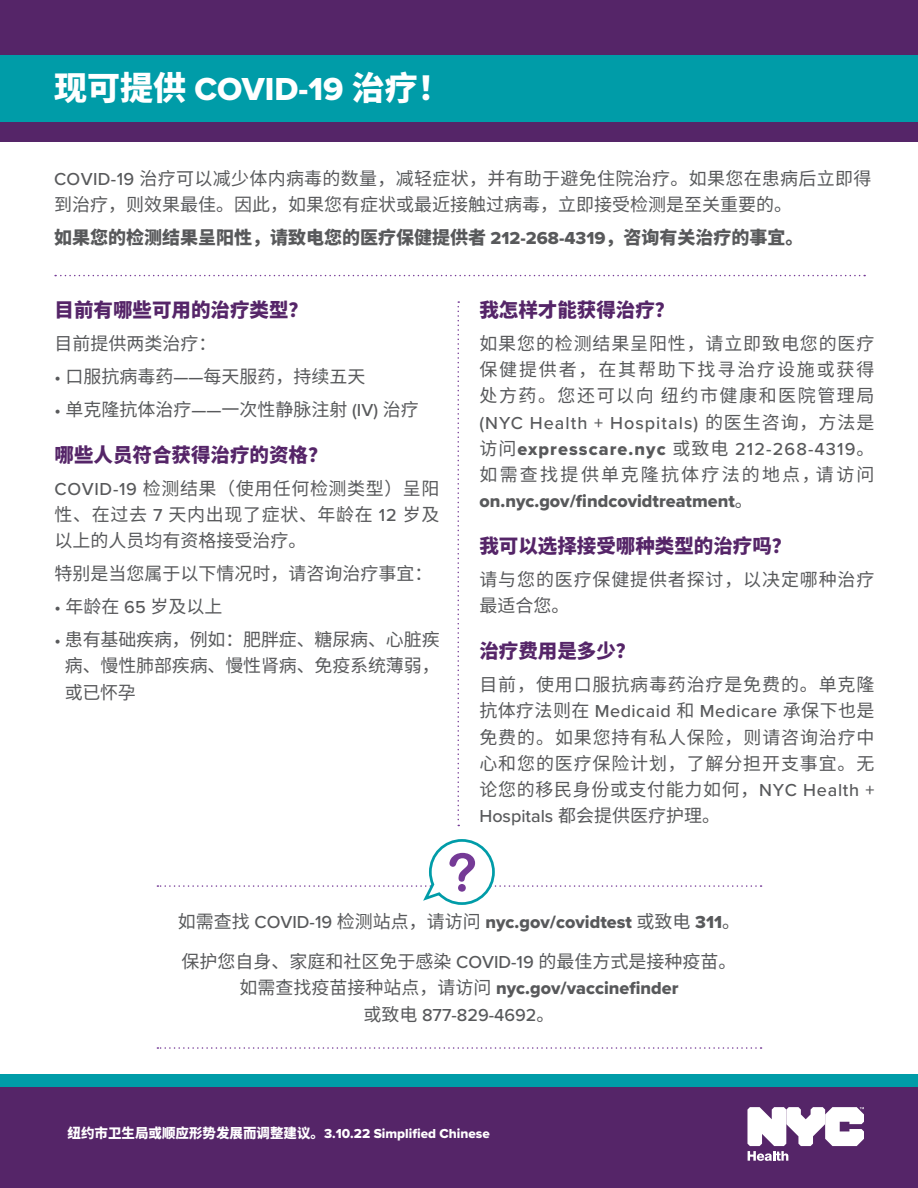
<style>
.page{position:relative;width:918px;height:1188px;background:#fff}
.page>*{position:absolute;margin:0;border:0;box-sizing:border-box;transform-origin:0 0}
.t1{font:52.5px "Arial Rounded MT Bold";color:#753a96}
.t2{font:33px "Proxima Nova Extrabld";color:#fff}
.t3{font:800 19.5px "Source Han Sans CN";color:#552568}
.t4{font:18px/26.2px "Source Han Sans CN";letter-spacing:.015em;color:#58595b;text-align:justify}
.t5{font:18px "Proxima Nova Extrabld";color:#58595b}
.t6{font:800 18px "Source Han Sans CN";color:#58595b}
.t7{font:18px/26.2px "Source Han Sans CN";letter-spacing:.045em;color:#58595b}
.t8{font:500 18px "Proxima Nova";color:#58595b}
.t9{font:18px "Proxima Nova Extrabld";letter-spacing:.06em;color:#58595b}
.t10{font:500 18px "Proxima Nova";letter-spacing:.06em;color:#58595b}
.t11{font:500 18px "Proxima Nova";letter-spacing:.025em;color:#58595b}
.t12{font:18px "Source Han Sans CN";letter-spacing:.125em;color:#58595b}
.t13{font:13.5px "Proxima Nova Extrabld";color:#fff}
.s1{font-family:"Source Han Sans CN";font-weight:800}
.s2{font-family:"Proxima Nova";font-weight:500}
.s3{font-family:"Proxima Nova Extrabld";font-weight:400}
.s4{font-family:"Source Han Sans CN";font-weight:400}
.s5{font-family:"Source Han Sans CN"}
</style>
<div class="page">
<div style="left:0;top:0;width:918px;height:142px;background:#552568"></div>
<div style="left:0;top:56px;width:918px;height:66px;background:#009ca8"></div>
<svg style="left:55px;top:275px;width:810px;height:1px"></svg>
<svg style="left:458px;top:301px;width:1px;height:525px"></svg>
<div style="left:0;top:1074px;width:918px;height:114px;background:#009ca8"></div>
<div style="left:0;top:1088px;width:918px;height:100px;background:#552568"></div>
<svg style="left:747px;top:1107px;width:117px;height:54px"></svg>
<svg style="left:157px;top:1047px;width:605px;height:2px"></svg>
<svg style="left:157px;top:839px;width:605px;height:66px"></svg>
<h2 class="t2" style="left:54px;top:65px;width:398px"><span class="s1">现可提供</span> COVID-19 <span class="s1">治疗！</span></h2>
<p class="t4" style="left:54px;top:166px;width:819px"><span class="s2">COVID-19</span> 治疗可以减少体内病毒的数量，减轻症状，并有助于避免住院治疗。如果您在患病后立即得到治疗，则效果最佳。因此，如果您有症状或最近接触过病毒，立即接受检测是至关重要的。</p>
<p class="t6" style="left:54px;top:228px;width:751px">如果您的检测结果呈阳性，请致电您的医疗保健提供者 <span class="s3">212-268-4319</span>，咨询有关治疗的事宜。</p>
<p class="t3" style="left:55px;top:299px;width:255px">目前有哪些可用的治疗类型？</p>
<p class="t4" style="left:55px;top:331px;width:163px">目前提供两类治疗：</p>
<p class="t4" style="left:55px;top:364px;width:313px"><span class="s2">•</span> 口服抗病毒药<span class="s2">——</span>每天服药，持续五天</p>
<p class="t4" style="left:55px;top:397px;width:366px"><span class="s2">•</span> 单克隆抗体治疗<span class="s2">——</span>一次性静脉注射 <span class="s2">(IV)</span> 治疗</p>
<p class="t3" style="left:55px;top:443px;width:274px">哪些人员符合获得治疗的资格？</p>
<p class="t4" style="left:55px;top:475px;width:387px"><span class="s2">COVID-19</span> 检测结果（使用任何检测类型）呈阳性、在过去 <span class="s2">7</span> 天内出现了症状、年龄在 <span class="s2">12</span> 岁及以上的人员均有资格接受治疗。</p>
<p class="t4" style="left:55px;top:561px;width:379px">特别是当您属于以下情况时，请咨询治疗事宜：</p>
<p class="t4" style="left:55px;top:594px;width:169px"><span class="s2">•</span> 年龄在 <span class="s2">65</span> 岁及以上</p>
<p class="t4" style="left:65px;top:627px;width:376px;text-indent:-10px"><span class="s2">•</span> 患有基础疾病，例如：肥胖症、糖尿病、心脏疾病、慢性肺部疾病、慢性肾病、免疫系统薄弱，或已怀孕</p>
<p class="t3" style="left:479px;top:299px;width:196px">我怎样才能获得治疗？</p>
<p class="t4" style="left:479px;top:331px;width:396px">如果您的检测结果呈阳性，请立即致电您的医疗保健提供者，在其帮助下找寻治疗设施或获得处方药。您还可以向 纽约市健康和医院管理局</p>
<p class="t10" style="left:479px;top:409px;width:396px">(NYC Health + Hospitals) <span class="s4">的医生咨询，方法是</span></p>
<p class="t9" style="left:479px;top:435px;width:397px"><span class="s5">访问</span>expresscare.nyc <span class="s5">或致电</span> <span class="s2">212-268-4319</span><span class="s5">。</span></p>
<p class="t12" style="left:479px;top:464px;width:397px">如需查找提供单克隆抗体疗法的地点，请访问</p>
<p class="t5" style="left:479px;top:488px;width:275px">on.nyc.gov/findcovidtreatment<span class="s5">。</span></p>
<p class="t3" style="left:479px;top:535px;width:313px">我可以选择接受哪种类型的治疗吗？</p>
<p class="t7" style="left:479px;top:567px;width:396px">请与您的医疗保健提供者探讨，以决定哪种治疗最适合您。</p>
<p class="t3" style="left:479px;top:640px;width:157px">治疗费用是多少？</p>
<p class="t7" style="left:479px;top:672px;width:396px">目前，使用口服抗病毒药治疗是免费的。单克隆</p>
<p class="t11" style="left:479px;top:698px;width:397px"><span class="s4">抗体疗法则在</span> Medicaid <span class="s4">和</span> Medicare <span class="s4">承保下也是</span></p>
<p class="t4" style="left:479px;top:724px;width:397px">免费的。如果您持有私人保险，则请咨询治疗中心和您的医疗保险计划，了解分担开支事宜。无论您的移民身份或支付能力如何，<span class="s2">NYC Health +</span></p>
<p class="t8" style="left:479px;top:803px;width:242px">Hospitals <span class="s4">都会提供医疗护理。</span></p>
<h1 class="t1" style="left:447px;top:841px;width:32px">?</h1>
<p class="t5" style="left:178px;top:909px;width:564px"><span class="s5">如需查找</span> <span class="s2">COVID-19</span> <span class="s5">检测站点，请访问</span> nyc.gov/covidtest <span class="s5">或致电</span> 311<span class="s5">。</span></p>
<p class="t4" style="left:181px;top:949px;width:557px">保护您自身、家庭和社区免于感染 <span class="s2">COVID-19</span> 的最佳方式是接种疫苗。</p>
<p class="t5" style="left:240px;top:975px;width:440px"><span class="s5">如需查找疫苗接种站点，请访问</span> nyc.gov/vaccinefinder</p>
<p class="t8" style="left:363px;top:1001px;width:193px"><span class="s4">或致电</span> 877-829-4692<span class="s4">。</span></p>
<p class="t13" style="left:68px;top:1124px;width:424px"><span class="s1">纽约市卫生局或顺应形势发展而调整建议。</span>3.10.22 Simplified Chinese</p>
</div>
